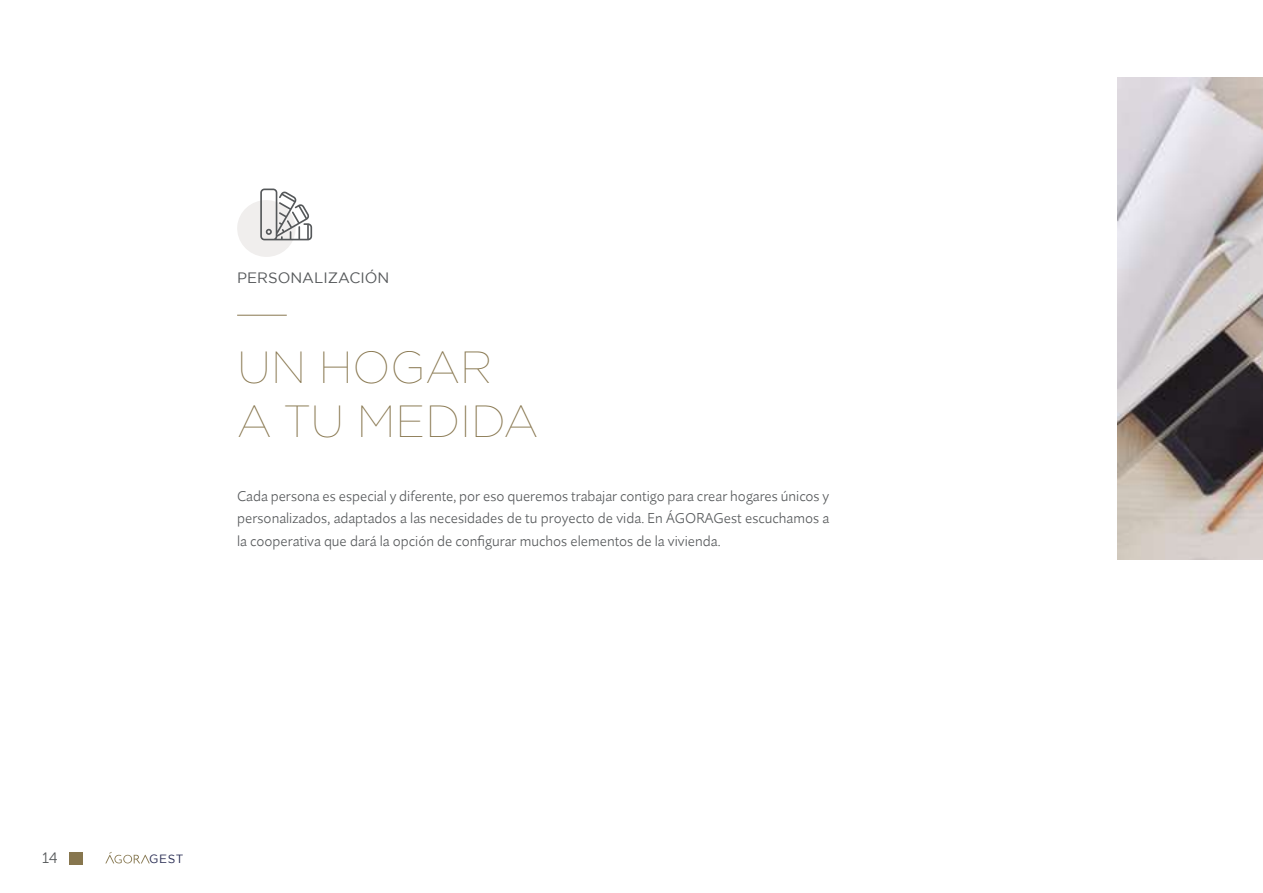
<style>
.page{position:relative;width:1263px;height:893px;background:#fff}
.page>*{position:absolute;margin:0;border:0;box-sizing:border-box;transform-origin:0 0}
.t1{font:100 45px/54px "Gotham";color:#87764e}
.t2{font:15px "Gotham";color:#55585a}
.t3{font:15px "Museo Sans 300";color:#55585a}
.t4{font:300 14.25px/22.5px "Quire Sans";color:#55585a;text-align:justify}
.t5{font:11.85px "Gotham";color:#252950}
</style>
<div class="page">
<div style="left:70px;top:852px;width:13px;height:13px;background:#87764e"></div>
<svg style="left:105px;top:852px;width:45px;height:11px"></svg>
<img style="left:1117px;top:77px;width:146px;height:483px">
<hr style="left:237px;top:315px;width:50px;height:1px;background:#87764e">
<svg style="left:237px;top:189px;width:75px;height:68px"></svg>
<p class="t2" style="left:237px;top:270px;width:154px">PERSONALIZACIÓN</p>
<h1 class="t1" style="left:237px;top:340px;width:303px">UN HOGAR<br>A TU MEDIDA</h1>
<p class="t4" style="left:237px;top:484px;width:594px">Cada persona es especial y diferente, por eso queremos trabajar contigo para crear hogares únicos y personalizados, adaptados a las necesidades de tu proyecto de vida. En ÁGORAGest escuchamos a la cooperativa que dará la opción de configurar muchos elementos de la vivienda.</p>
<p class="t3" style="left:42px;top:850px;width:17px">14</p>
<p class="t5" style="left:149px;top:853px;width:36px">GEST</p>
</div>
